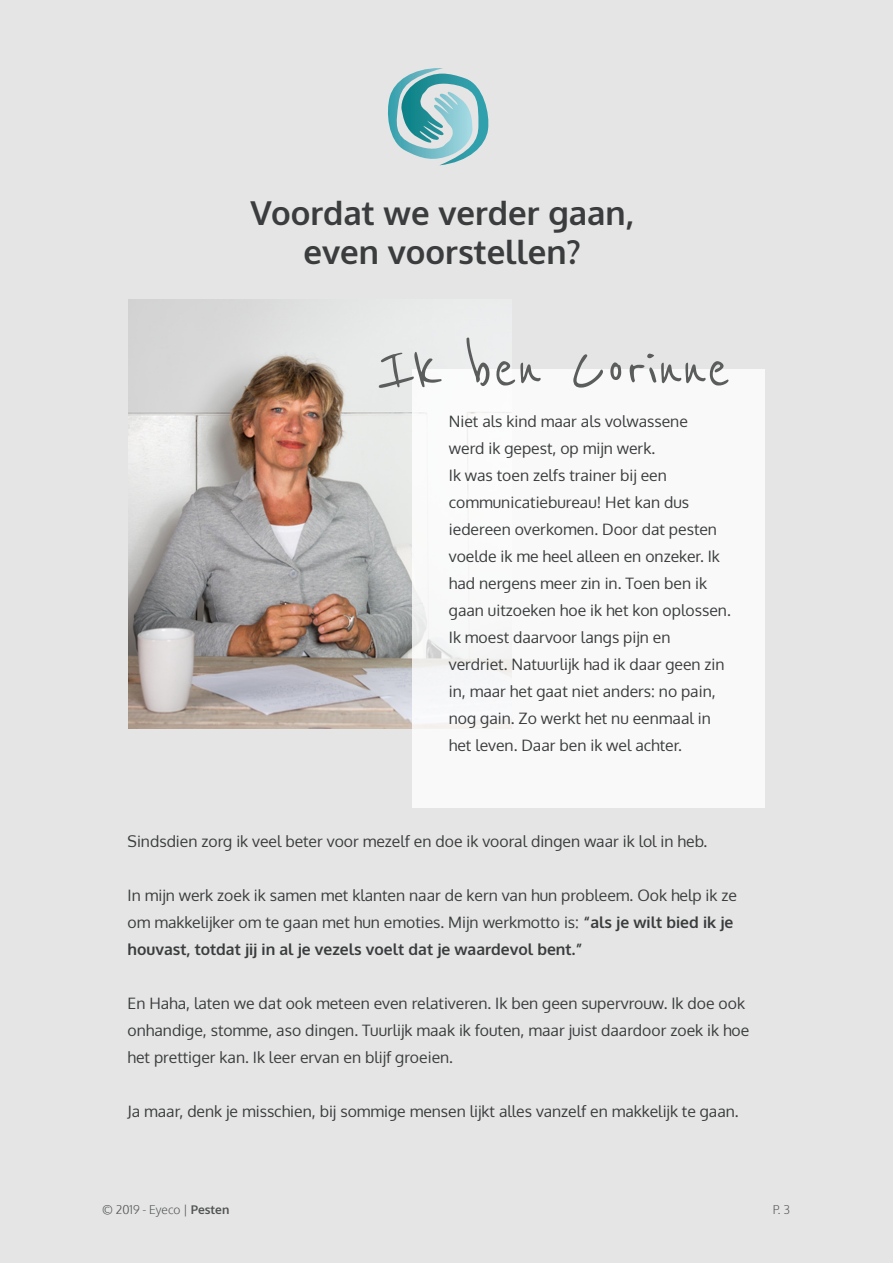
<style>
.page{position:relative;width:893px;height:1263px;background:#e5e5e5}
.page>*{position:absolute;margin:0;border:0;box-sizing:border-box;transform-origin:0 0}
.t1{font:69px "Reenie Beanie";color:#5b5d5d}
.t2{font:700 33px "Oxygen";color:#3a3c3d}
.t3{font:15.75px/27px "Oxygen";color:#3a3c3d}
.t4{font:300 12px "Oxygen";color:#5b5d5d}
.s1{font-weight:700}
</style>
<div class="page">
<img style="left:128px;top:299px;width:384px;height:429px">
<svg style="left:388px;top:68px;width:101px;height:97px"></svg>
<div style="left:412px;top:369px;width:353px;height:438px;background:#fff"></div>
<p class="t2" style="left:250px;top:192px;width:385px">Voordat we verder gaan,</p>
<p class="t2" style="left:304px;top:231px;width:279px">even voorstellen?</p>
<p class="t1" style="left:378px;top:330px;width:354px">Ik ben Corinne</p>
<p class="t3" style="left:449px;top:408px;width:283px">Niet als kind maar als volwassene<br>werd ik gepest, op mijn werk.<br>Ik was toen zelfs trainer bij een communicatiebureau! Het kan dus iedereen overkomen. Door dat pesten voelde ik me heel alleen en onzeker. Ik had nergens meer zin in. Toen ben ik gaan uitzoeken hoe ik het kon oplossen.<br>Ik moest daarvoor langs pijn en verdriet. Natuurlijk had ik daar geen zin in, maar het gaat niet anders: no pain, nog gain. Zo werkt het nu eenmaal in het leven. Daar ben ik wel achter.</p>
<p class="t3" style="left:128px;top:828px;width:581px">Sindsdien zorg ik veel beter voor mezelf en doe ik vooral dingen waar ik lol in heb.</p>
<p class="t3" style="left:128px;top:882px;width:611px">In mijn werk zoek ik samen met klanten naar de kern van hun probleem. Ook help ik ze om makkelijker om te gaan met hun emoties. Mijn werkmotto is: <span class="s1">“als je wilt bied ik je houvast, totdat jij in al je vezels voelt dat je waardevol bent.”</span></p>
<p class="t3" style="left:128px;top:990px;width:623px">En Haha, laten we dat ook meteen even relativeren. Ik ben geen supervrouw. Ik doe ook onhandige, stomme, aso dingen. Tuurlijk maak ik fouten, maar juist daardoor zoek ik hoe het prettiger kan. Ik leer ervan en blijf groeien.</p>
<p class="t3" style="left:128px;top:1098px;width:613px">Ja maar, denk je misschien, bij sommige mensen lijkt alles vanzelf en makkelijk te gaan.</p>
<p class="t4" style="left:102px;top:1202px;width:129px">© 2019 - Eyeco | <span class="s1">Pesten</span></p>
<p class="t4" style="left:773px;top:1202px;width:19px">P. 3</p>
</div>
